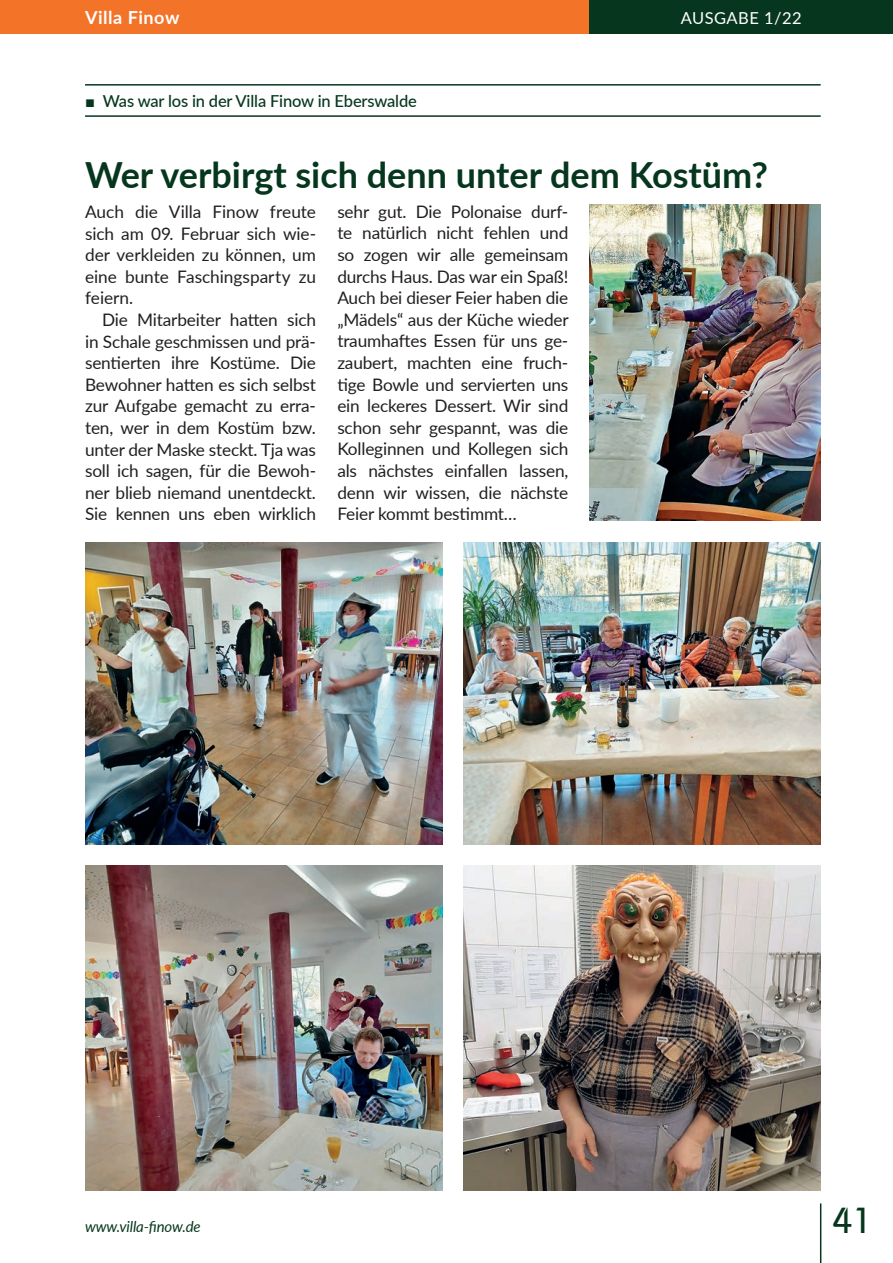
<style>
.page{position:relative;width:893px;height:1263px;background:#fff}
.page>*{position:absolute;margin:0;border:0;box-sizing:border-box;transform-origin:0 0}
.t1{font:700 36px "Lato";color:#06371e}
.t2{font:500 36px "Bauhaus IT Cby BT";color:#06371e}
.t3{font:700 18px "Lato";letter-spacing:.03em;color:#fff}
.t4{font:17.25px/21.6px "Lato";letter-spacing:-.01em;color:#231f20;text-align:justify}
.t5{font:500 16.5px "Lato";letter-spacing:-.01em;color:#06371e}
.t6{font:16.5px "Lato";letter-spacing:.03em;color:#fff}
.t7{font:italic 15px "Lato";letter-spacing:-.01em;color:#06371e}
.s1{font-family:"Arial";font-weight:400}
</style>
<div class="page">
<hr style="left:820px;top:1203px;width:1px;height:60px;background:#06371e">
<div style="left:0;top:0;width:893px;height:34px;background:#f37328"></div>
<div style="left:590px;top:0;width:303px;height:34px;background:#06371e"></div>
<hr style="left:85px;top:84px;width:736px;height:2px;background:#06371e">
<hr style="left:85px;top:115px;width:736px;height:2px;background:#06371e">
<img style="left:85px;top:866px;width:357px;height:325px">
<img style="left:463px;top:542px;width:358px;height:302px">
<img style="left:85px;top:542px;width:357px;height:302px">
<img style="left:590px;top:205px;width:231px;height:315px">
<img style="left:463px;top:866px;width:358px;height:325px">
<p class="t3" style="left:85px;top:4px;width:96px">Villa Finow</p>
<p class="t5" style="left:85px;top:89px;width:333px"><span class="s1">■</span> Was war los in der Villa Finow in Eberswalde</p>
<p class="t6" style="left:681px;top:6px;width:123px">AUSGABE 1/22</p>
<h1 class="t1" style="left:85px;top:148px;width:685px">Wer verbirgt sich denn unter dem Kostüm?</h1>
<p class="t4" style="left:85px;top:200px;width:233px">Auch die Villa Finow freute sich am 09. Februar sich wie&shy;der verkleiden zu können, um eine bunte Faschingsparty zu feiern.</p>
<p class="t4" style="left:85px;top:308px;width:233px;text-indent:17px">Die Mitarbeiter hatten sich in Schale geschmissen und prä&shy;sentierten ihre Kostüme. Die Bewohner hatten es sich selbst zur Aufgabe gemacht zu erra&shy;ten, wer in dem Kostüm bzw. unter der Maske steckt. Tja was soll ich sagen, für die Bewoh&shy;ner blieb niemand unentdeckt.<br>Sie kennen uns eben wirklich</p>
<p class="t4" style="left:337px;top:200px;width:233px">sehr gut. Die Polonaise durf&shy;te natürlich nicht fehlen und so zogen wir alle gemeinsam durchs Haus. Das war ein Spaß!<br>Auch bei dieser Feier haben die „Mädels“ aus der Küche wieder traumhaftes Essen für uns ge&shy;zaubert, machten eine fruch&shy;tige Bowle und servierten uns ein leckeres Dessert. Wir sind schon sehr gespannt, was die Kolleginnen und Kollegen sich als nächstes einfallen lassen, denn wir wissen, die nächste Feier kommt bestimmt…</p>
<p class="t7" style="left:85px;top:1215px;width:117px">www.villa-finow.de</p>
<h1 class="t2" style="left:832px;top:1198px;width:41px">41</h1>
</div>
